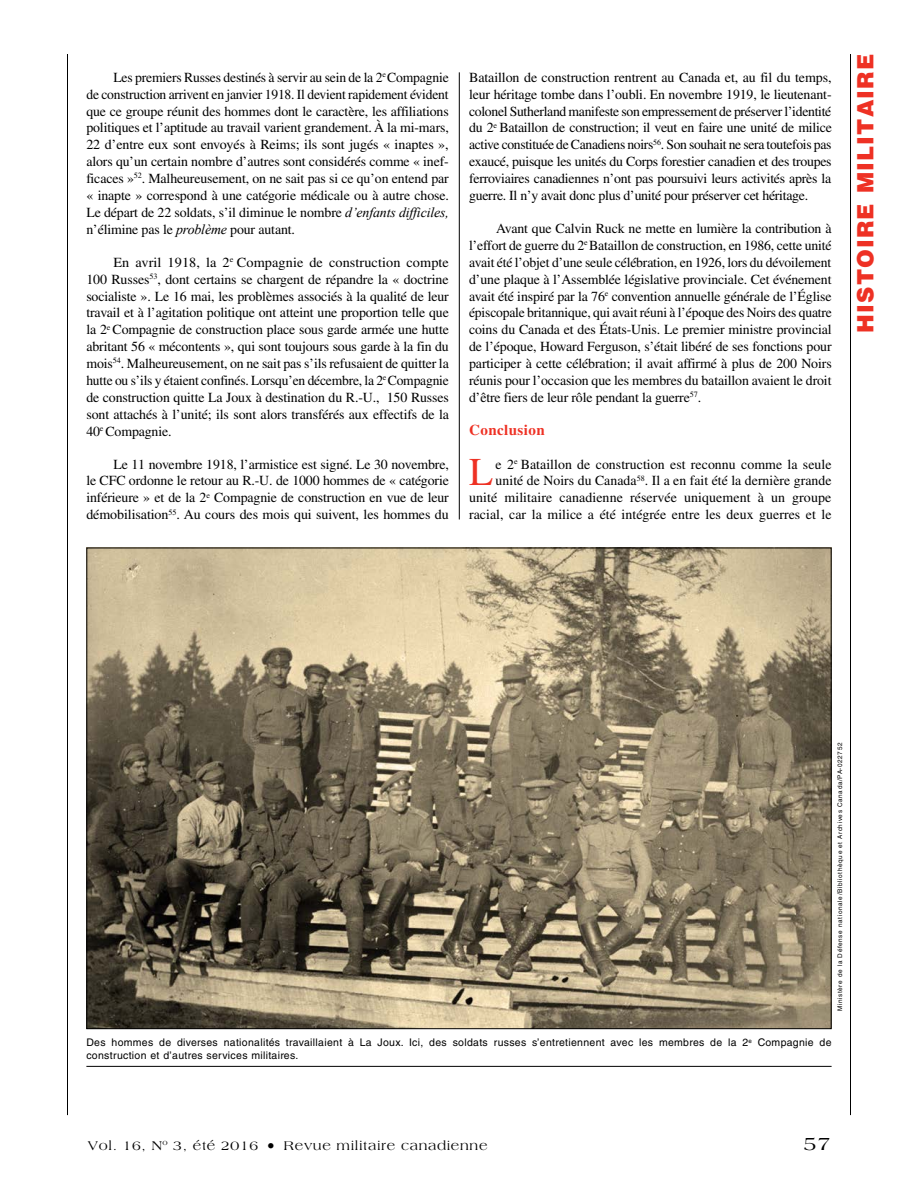
<style>
.page{position:relative;width:918px;height:1188px;background:#fff}
.page>*{position:absolute;margin:0;border:0;box-sizing:border-box;transform-origin:0 0}
.t1{font:39.3px "Times LT Std";color:#ee3124}
.t2{font:900 22.5px "Helvetica LT Std";letter-spacing:.05em;color:#ee3124}
.t3{font:19.5px "Americana Std";color:#000}
.t4{font:700 15px "Times LT Std";letter-spacing:.03em;color:#ee3124}
.t5{font:13.8px/16.8px "Times LT Std";letter-spacing:-.005em;color:#000;text-align:justify}
.t6{font:13.5px "Americana Std";letter-spacing:.05em;color:#000}
.t7{font:10.5px/12.8px "Helvetica LT Std";letter-spacing:.03em;color:#000}
.t8{font:6.3px "Helvetica LT Std";letter-spacing:.1em;color:#000}
.s1{font-family:"Times New Roman";font-style:italic}
.s2{font-size:16.5px}
</style>
<div class="page">
<hr style="left:850px;top:54px;width:1px;height:1061px;background:#000">
<hr style="left:67px;top:54px;width:1px;height:1061px;background:#000">
<hr style="left:459px;top:72px;width:1px;height:447px;background:#000">
<hr style="left:86px;top:1066px;width:746px;height:1px;background:#000">
<img style="left:88px;top:550px;width:742px;height:477px">
<p class="t5" style="left:86px;top:69px;width:364px;text-indent:27px">Les premiers Russes destinés à servir au sein de la 2<sup>e</sup> Compagnie de construction arrivent en janvier 1918. Il devient rapidement évident que ce groupe réunit des hommes dont le caractère, les affiliations politiques et l’aptitude au travail varient grandement. À la mi-mars, 22 d’entre eux sont envoyés à Reims; ils sont jugés « inaptes », alors qu’un certain nombre d’autres sont considérés comme « inef&shy;ficaces »<sup>52</sup>. Malheureusement, on ne sait pas si ce qu’on entend par « inapte » correspond à une catégorie médicale ou à autre chose.<br>Le départ de 22 soldats, s’il diminue le nombre <span class="s1">d’enfants difficiles, </span>n’élimine pas le <span class="s1">problème</span> pour autant.</p>
<p class="t5" style="left:86px;top:254px;width:364px;text-indent:27px">En avril 1918, la 2<sup>e</sup> Compagnie de construction compte 100 Russes<sup>53</sup>, dont certains se chargent de répandre la « doctrine socialiste ». Le 16 mai, les problèmes associés à la qualité de leur travail et à l’agitation politique ont atteint une proportion telle que la 2<sup>e</sup> Compagnie de construction place sous garde armée une hutte abritant 56 « mécontents », qui sont toujours sous garde à la fin du mois<sup>54</sup>. Malheureusement, on ne sait pas s’ils refusaient de quitter la hutte ou s’ils y étaient confinés. Lorsqu’en décembre, la 2<sup>e</sup> Compagnie de construction quitte La Joux à destination du R.-U., 150 Russes sont attachés à l’unité; ils sont alors transférés aux effectifs de la 40<sup>e</sup> Compagnie.</p>
<p class="t5" style="left:86px;top:456px;width:364px;text-indent:27px">Le 11 novembre 1918, l’armistice est signé. Le 30 novembre, le CFC ordonne le retour au R.-U. de 1000 hommes de « catégorie inférieure » et de la 2<sup>e</sup> Compagnie de construction en vue de leur démobilisation<sup>55</sup>. Au cours des mois qui suivent, les hommes du</p>
<p class="t5" style="left:469px;top:69px;width:364px">Bataillon de construction rentrent au Canada et, au fil du temps, leur héritage tombe dans l’oubli. En novembre 1919, le lieutenant&shy;colonel Sutherland manifeste son empressement de préserver l’identité du 2<sup>e</sup> Bataillon de construction; il veut en faire une unité de milice active constituée de Canadiens noirs<sup>56</sup>. Son souhait ne sera toutefois pas exaucé, puisque les unités du Corps forestier canadien et des troupes ferroviaires canadiennes n’ont pas poursuivi leurs activités après la guerre. Il n’y avait donc plus d’unité pour préserver cet héritage.</p>
<p class="t5" style="left:469px;top:220px;width:364px;text-indent:27px">Avant que Calvin Ruck ne mette en lumière la contribution à l’effort de guerre du 2<sup>e</sup> Bataillon de construction, en 1986, cette unité avait été l’objet d’une seule célébration, en 1926, lors du dévoilement d’une plaque à l’Assemblée législative provinciale. Cet événement avait été inspiré par la 76<sup>e</sup> convention annuelle générale de l’Église épiscopale britannique, qui avait réuni à l’époque des Noirs des quatre coins du Canada et des États-Unis. Le premier ministre provincial de l’époque, Howard Ferguson, s’était libéré de ses fonctions pour participer à cette célébration; il avait affirmé à plus de 200 Noirs réunis pour l’occasion que les membres du bataillon avaient le droit d’être fiers de leur rôle pendant la guerre<sup>57</sup>.</p>
<p class="t4" style="left:469px;top:421px;width:77px">Conclusion</p>
<h1 class="t1" style="left:469px;top:450px;width:26px">L</h1>
<p class="t5" style="left:469px;top:456px;width:364px;text-align:right">e 2<sup>e</sup> Bataillon de construction est reconnu comme la seule unité de Noirs du Canada<sup>58</sup>. Il a en fait été la dernière grande unité militaire canadienne réservée uniquement à un groupe racial, car la milice a été intégrée entre les deux guerres et le</p>
<h2 class="t2" style="left:851px;top:333px;width:280px;rotate:-90deg">HISTOIRE MILITAIRE</h2>
<p class="t8" style="left:836px;top:1011px;width:270px;rotate:-90deg">Ministère de la Défense nationale/Bibliothèque et Archives Canada/PA-022752</p>
<p class="t7" style="left:86px;top:1036px;width:747px">Des hommes de diverses nationalités travaillaient à La Joux. Ici, des soldats russes s’entretiennent avec les membres de la 2<sup>e</sup> Compagnie de construction et d’autres services militaires.</p>
<p class="t6" style="left:88px;top:1138px;width:401px">Vol. 16, N<sup>o</sup> 3, été 2016 <span class="s2">•</span> Revue militaire canadienne</p>
<h3 class="t3" style="left:804px;top:1132px;width:28px">57</h3>
</div>
